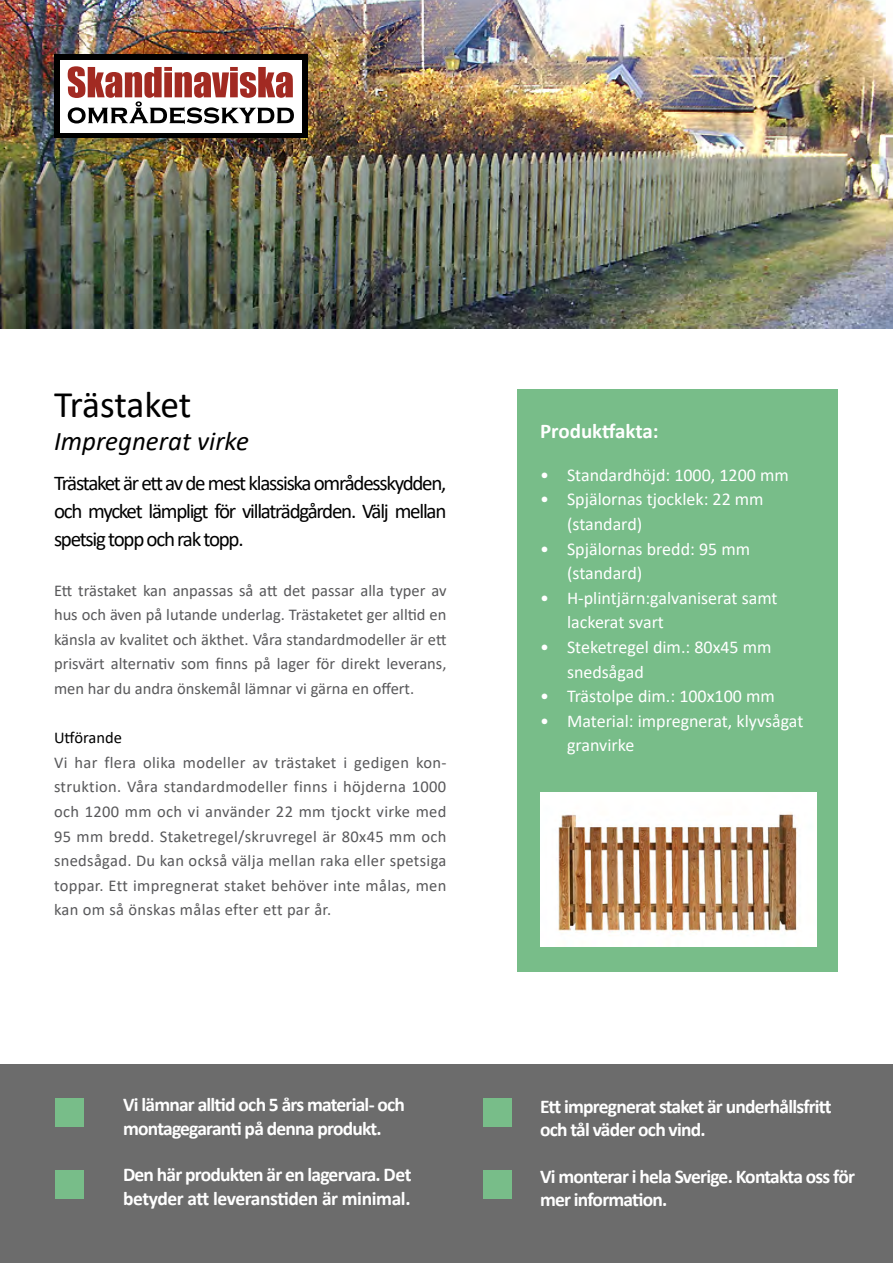
<style>
.page{position:relative;width:893px;height:1263px;background:#fff}
.page>*{position:absolute;margin:0;border:0;box-sizing:border-box;transform-origin:0 0}
.t1{font:37.5px "Calibri";letter-spacing:-.01em;color:#000}
.t2{font:italic 27px "Calibri";color:#000}
.t3{font:21px/28.2px "Calibri";letter-spacing:-.06em;color:#000;text-align:justify}
.t4{font:700 21px "Calibri";color:#fff}
.t5{font:700 19.5px/23.4px "Calibri";letter-spacing:-.04em;color:#fff}
.t6{font:18px/24.6px "Calibri";color:#fff}
.t7{font:16.5px/24.6px "Calibri";color:#58585a;text-align:justify}
.t8{font:16.5px "Calibri";color:#000}
</style>
<div class="page">
<div style="left:0;top:1064px;width:893px;height:199px;background:#6c6c6c"></div>
<div style="left:517px;top:389px;width:320px;height:583px;background:#78bd89"></div>
<img style="left:0;top:0;width:893px;height:328px">
<div style="left:54px;top:54px;width:253px;height:84px;background:#000"></div>
<div style="left:60px;top:60px;width:242px;height:72px;background:#fff"></div>
<svg style="left:68px;top:66px;width:226px;height:58px"></svg>
<img style="left:540px;top:792px;width:276px;height:154px">
<div style="left:55px;top:1098px;width:28px;height:28px;background:#78bd89"></div>
<div style="left:55px;top:1170px;width:28px;height:28px;background:#78bd89"></div>
<div style="left:483px;top:1098px;width:28px;height:28px;background:#78bd89"></div>
<div style="left:483px;top:1170px;width:28px;height:28px;background:#78bd89"></div>
<h1 class="t1" style="left:54px;top:379px;width:139px">Trästaket</h1>
<h2 class="t2" style="left:54px;top:422px;width:196px">Impregnerat virke</h2>
<p class="t3" style="left:54px;top:468px;width:394px">Trästaket är ett av de mest klassiska områdesskydden, och mycket lämpligt för villaträdgården. Välj mellan spetsig topp och rak topp.</p>
<p class="t7" style="left:54px;top:577px;width:394px">Ett trästaket kan anpassas så att det passar alla typer av hus och även på lutande underlag. Trästaketet ger alltid en känsla av kvalitet och äkthet. Våra standardmodeller är ett prisvärt alternativ som finns på lager för direkt leverans, men har du andra önskemål lämnar vi gärna en offert.</p>
<p class="t8" style="left:54px;top:726px;width:69px">Utförande</p>
<p class="t7" style="left:54px;top:749px;width:394px">Vi har flera olika modeller av trästaket i gedigen kon&shy;struktion. Våra standardmodeller finns i höjderna 1000 och 1200 mm och vi använder 22 mm tjockt virke med 95 mm bredd. Staketregel/skruvregel är 80x45 mm och snedsågad. Du kan också välja mellan raka eller spetsiga toppar. Ett impregnerat staket behöver inte målas, men kan om så önskas målas efter ett par år.</p>
<p class="t5" style="left:123px;top:1093px;width:283px">Vi lämnar alltid och 5 års material- och montagegaranti på denna produkt.</p>
<p class="t5" style="left:123px;top:1163px;width:290px">Den här produkten är en lagervara. Det betyder att leveranstiden är minimal.</p>
<p class="t4" style="left:540px;top:417px;width:120px">Produktfakta:</p>
<p class="t6" style="left:540px;top:462px;width:250px">• Standardhöjd: 1000, 1200 mm</p>
<p class="t6" style="left:567px;top:486px;width:198px;text-indent:-27px">• Spjälornas tjocklek: 22 mm (standard)</p>
<p class="t6" style="left:567px;top:536px;width:185px;text-indent:-27px">• Spjälornas bredd: 95 mm (standard)</p>
<p class="t6" style="left:567px;top:585px;width:212px;text-indent:-27px">• H-plintjärn:galvaniserat samt lackerat svart</p>
<p class="t6" style="left:567px;top:634px;width:206px;text-indent:-27px">• Steketregel dim.: 80x45 mm snedsågad</p>
<p class="t6" style="left:540px;top:683px;width:236px">• Trästolpe dim.: 100x100 mm</p>
<p class="t6" style="left:567px;top:708px;width:238px;text-indent:-27px">• Material: impregnerat, klyvsågat granvirke</p>
<p class="t5" style="left:540px;top:1094px;width:293px">Ett impregnerat staket är underhållsfritt och tål väder och vind.</p>
<p class="t5" style="left:540px;top:1164px;width:316px">Vi monterar i hela Sverige. Kontakta oss för mer information.</p>
</div>
